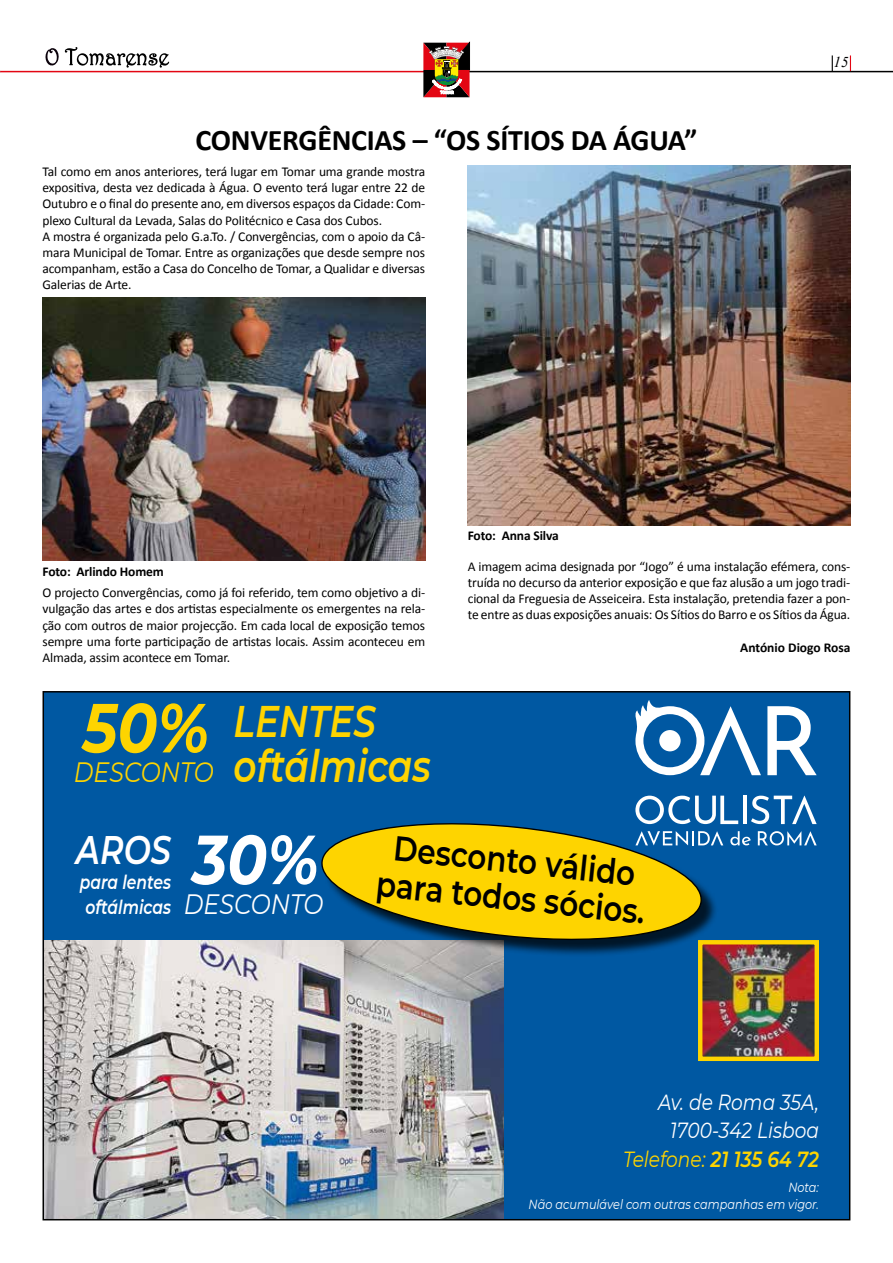
<style>
.page{position:relative;width:893px;height:1263px;background:#fff}
.page>*{position:absolute;margin:0;border:0;box-sizing:border-box;transform-origin:0 0}
.t1{font:italic 700 69.3px "Montserrat";color:#fed400;scale:.85 1}
.t2{font:italic 700 69.3px "Montserrat";color:#fff;scale:.85 1}
.t3{font:italic 600 44.25px/45px "Montserrat";color:#fed400;scale:.81 1}
.t4{font:italic 600 39.75px "Montserrat";color:#fff;scale:.81 1}
.t5{font:600 34.5px/36.9px "Montserrat";color:#000;text-align:center;scale:.85 1}
.t6{font:700 30px "Calibri";letter-spacing:-.01em;color:#000}
.t7{font:italic 28.05px "Montserrat";color:#fed400;scale:.85 1}
.t8{font:italic 28.05px "Montserrat";color:#fff;scale:.85 1}
.t9{font:italic 21.9px/28.3px "Montserrat";color:#fff;text-align:right;scale:.85 1}
.t10{font:italic 600 19.2px/24.6px "Montserrat";color:#fff;scale:.81 1}
.t11{font:italic 15px "Times New Roman";color:#000}
.t12{font:13.5px/16.2px "Calibri";letter-spacing:-.01em;color:#000;text-align:justify}
.t13{font:700 13.5px "Calibri";letter-spacing:-.01em;color:#000}
.t14{font:italic 13.2px/17.1px "Montserrat";color:#fff;text-align:right;scale:.85 1}
.s1{color:#fed400}
.s2{font-weight:600;color:#fed400}
</style>
<div class="page">
<hr style="left:0;top:71px;width:449px;height:1px;background:#e30613">
<hr style="left:451px;top:71px;width:442px;height:1px;background:#000">
<svg style="left:850px;top:55px;width:1px;height:16px"></svg>
<svg style="left:832px;top:55px;width:1px;height:16px"></svg>
<svg style="left:45px;top:47px;width:125px;height:21px"></svg>
<svg style="left:423px;top:42px;width:47px;height:55px;background:#8a4d39"></svg>
<div style="left:43px;top:692px;width:807px;height:528px;background:#0058a2"></div>
<img style="left:46px;top:940px;width:457px;height:277px">
<img style="left:703px;top:945px;width:111px;height:111px">
<div style="left:698px;top:940px;width:121px;height:121px;border:4px solid #fed400"></div>
<svg style="left:767px;top:706px;width:50px;height:69px"></svg>
<svg style="left:635px;top:700px;width:126px;height:75px"></svg>
<svg style="left:718px;top:833px;width:5px;height:12px"></svg>
<svg style="left:758px;top:831px;width:59px;height:14px"></svg>
<svg style="left:730px;top:831px;width:21px;height:14px"></svg>
<svg style="left:635px;top:796px;width:103px;height:28px"></svg>
<hr style="left:743px;top:796px;width:3px;height:28px;background:#fff">
<svg style="left:751px;top:796px;width:66px;height:28px"></svg>
<div style="left:323px;top:825px;width:395px;height:132px;background:#000;opacity:.75"></div>
<svg style="left:317px;top:815px;width:389px;height:132px"></svg>
<img style="left:43px;top:298px;width:382px;height:263px">
<img style="left:468px;top:166px;width:382px;height:359px">
<h3 class="t6" style="left:196px;top:119px;width:503px">CONVERGÊNCIAS – “OS SÍTIOS DA ÁGUA”</h3>
<p class="t12" style="left:43px;top:163px;width:384px;text-align:left">Tal como em anos anteriores, terá lugar em Tomar uma grande mostra expositiva, desta vez dedicada à Água. O evento terá lugar entre 22 de Outubro e o final do presente ano, em diversos espaços da Cidade: Com&shy;plexo Cultural da Levada, Salas do Politécnico e Casa dos Cubos.<br>A mostra é organizada pelo G.a.To. / Convergências, com o apoio da Câ&shy;mara Municipal de Tomar. Entre as organizações que desde sempre nos acompanham, estão a Casa do Concelho de Tomar, a Qualidar e diversas Galerias de Arte.</p>
<p class="t13" style="left:468px;top:526px;width:93px">Foto: Anna Silva</p>
<p class="t11" style="left:834px;top:51px;width:16px">15</p>
<p class="t13" style="left:43px;top:562px;width:123px">Foto: Arlindo Homem</p>
<p class="t12" style="left:43px;top:585px;width:384px">O projecto Convergências, como já foi referido, tem como objetivo a di&shy;vulgação das artes e dos artistas especialmente os emergentes na rela&shy;ção com outros de maior projecção. Em cada local de exposição temos sempre uma forte participação de artistas locais. Assim aconteceu em Almada, assim acontece em Tomar.</p>
<h1 class="t1" style="left:82px;top:678px;width:150px">50%</h1>
<h3 class="t7" style="left:74px;top:753px;width:166px">DESCONTO</h3>
<h2 class="t3" style="left:234px;top:697px;width:245px">LENTES oftálmicas</h2>
<p class="t12" style="left:468px;top:558px;width:384px">A imagem acima designada por “Jogo” é uma instalação efémera, cons&shy;truída no decurso da anterior exposição e que faz alusão a um jogo tradi&shy;cional da Freguesia de Asseiceira. Esta instalação, pretendia fazer a pon&shy;te entre as duas exposições anuais: Os Sítios do Barro e os Sítios da Água.</p>
<p class="t13" style="left:740px;top:638px;width:112px">António Diogo Rosa</p>
<h3 class="t4" style="left:76px;top:822px;width:119px">AROS</h3>
<h3 class="t10" style="left:80px;top:869px;width:114px">para lentes oftálmicas</h3>
<h1 class="t2" style="left:192px;top:809px;width:150px">30%</h1>
<h3 class="t8" style="left:184px;top:884px;width:166px">DESCONTO</h3>
<h3 class="t5" style="left:382px;top:827px;width:319px;rotate:6deg">Desconto válido para todos sócios.</h3>
<h3 class="t9" style="left:623px;top:1087px;width:232px">Av. de Roma 35A,<br>1700-342 Lisboa<br><span class="s1">Telefone:</span> <span class="s2">21 135 64 72</span></h3>
<p class="t14" style="left:529px;top:1178px;width:343px">Nota:<br>Não acumulável com outras campanhas em vigor.</p>
</div>
